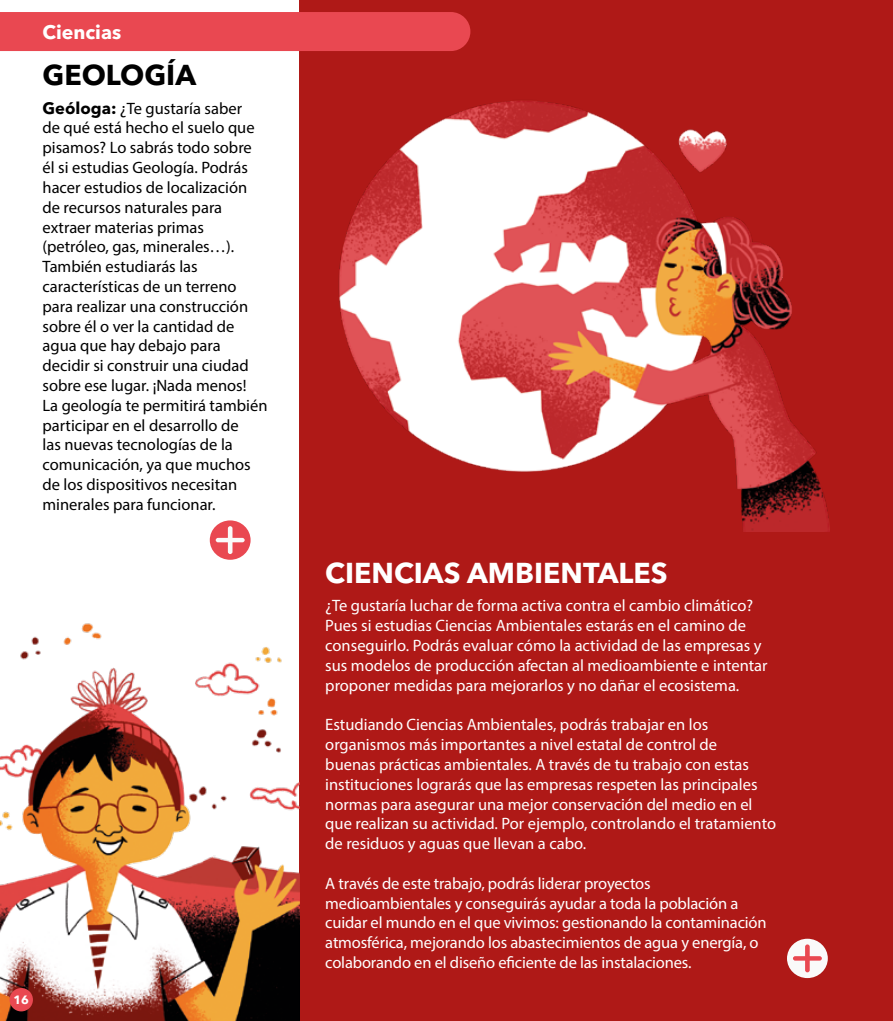
<style>
.page{position:relative;width:893px;height:1021px;background:#fff}
.page>*{position:absolute;margin:0;border:0;box-sizing:border-box;transform-origin:0 0}
.t1{font:700 28.5px "Avenir Next LT Pro";color:#fff}
.t2{font:700 28.5px "Avenir Next LT Pro";color:#000}
.t3{font:700 19.5px "Avenir Next LT Pro";color:#fff}
.t4{font:16.5px/19.8px "Myriad Pro";color:#fff}
.t5{font:16.5px/19.8px "Myriad Pro";color:#000}
.t6{font:700 12px "Avenir Next LT Pro";color:#fff}
.s1{font-family:"Avenir Next LT Pro";font-weight:700}
</style>
<div class="page">
<div style="left:300px;top:0;width:593px;height:1020px;background:#af1917"></div>
<img style="left:338px;top:101px;width:491px;height:430px">
<img style="left:0;top:602px;width:300px;height:418px">
<div style="left:210px;top:520px;width:41px;height:39px;background:#e94851;border-radius:50%"></div>
<svg style="left:216px;top:526px;width:29px;height:28px"></svg>
<div style="left:787px;top:938px;width:41px;height:40px;background:#fafafa;border-radius:50%"></div>
<svg style="left:793px;top:944px;width:29px;height:28px"></svg>
<div style="left:0;top:12px;width:470px;height:39px;background:#e94851"></div>
<div style="left:10px;top:988px;width:23px;height:23px;background:#e94851;border-radius:50%"></div>
<p class="t3" style="left:43px;top:20px;width:80px">Ciencias</p>
<h1 class="t2" style="left:43px;top:58px;width:155px">GEOLOGÍA</h1>
<p class="t5" style="left:43px;top:98px;width:226px"><span class="s1">Geóloga:</span> ¿Te gustaría saber<br>de qué está hecho el suelo que pisamos? Lo sabrás todo sobre él si estudias Geología. Podrás hacer estudios de localización de recursos naturales para extraer materias primas (petróleo, gas, minerales…).<br>También estudiarás las características de un terreno para realizar una construcción sobre él o ver la cantidad de agua que hay debajo para decidir si construir una ciudad sobre ese lugar. ¡Nada menos!<br>La geología te permitirá también participar en el desarrollo de<br>las nuevas tecnologías de la comunicación, ya que muchos de los dispositivos necesitan minerales para funcionar.</p>
<p class="t6" style="left:14px;top:992px;width:17px">16</p>
<h1 class="t1" style="left:325px;top:555px;width:344px">CIENCIAS AMBIENTALES</h1>
<p class="t4" style="left:325px;top:595px;width:444px">¿Te gustaría luchar de forma activa contra el cambio climático?<br>Pues si estudias Ciencias Ambientales estarás en el camino de conseguirlo. Podrás evaluar cómo la actividad de las empresas y sus modelos de producción afectan al medioambiente e intentar proponer medidas para mejorarlos y no dañar el ecosistema.</p>
<p class="t4" style="left:325px;top:714px;width:452px">Estudiando Ciencias Ambientales, podrás trabajar en los organismos más importantes a nivel estatal de control de<br>buenas prácticas ambientales. A través de tu trabajo con estas instituciones lograrás que las empresas respeten las principales normas para asegurar una mejor conservación del medio en el que realizan su actividad. Por ejemplo, controlando el tratamiento de residuos y aguas que llevan a cabo.</p>
<p class="t4" style="left:325px;top:873px;width:443px">A través de este trabajo, podrás liderar proyectos medioambientales y conseguirás ayudar a toda la población a cuidar el mundo en el que vivimos: gestionando la contaminación atmosférica, mejorando los abastecimientos de agua y energía, o colaborando en el diseño eficiente de las instalaciones.</p>
</div>
